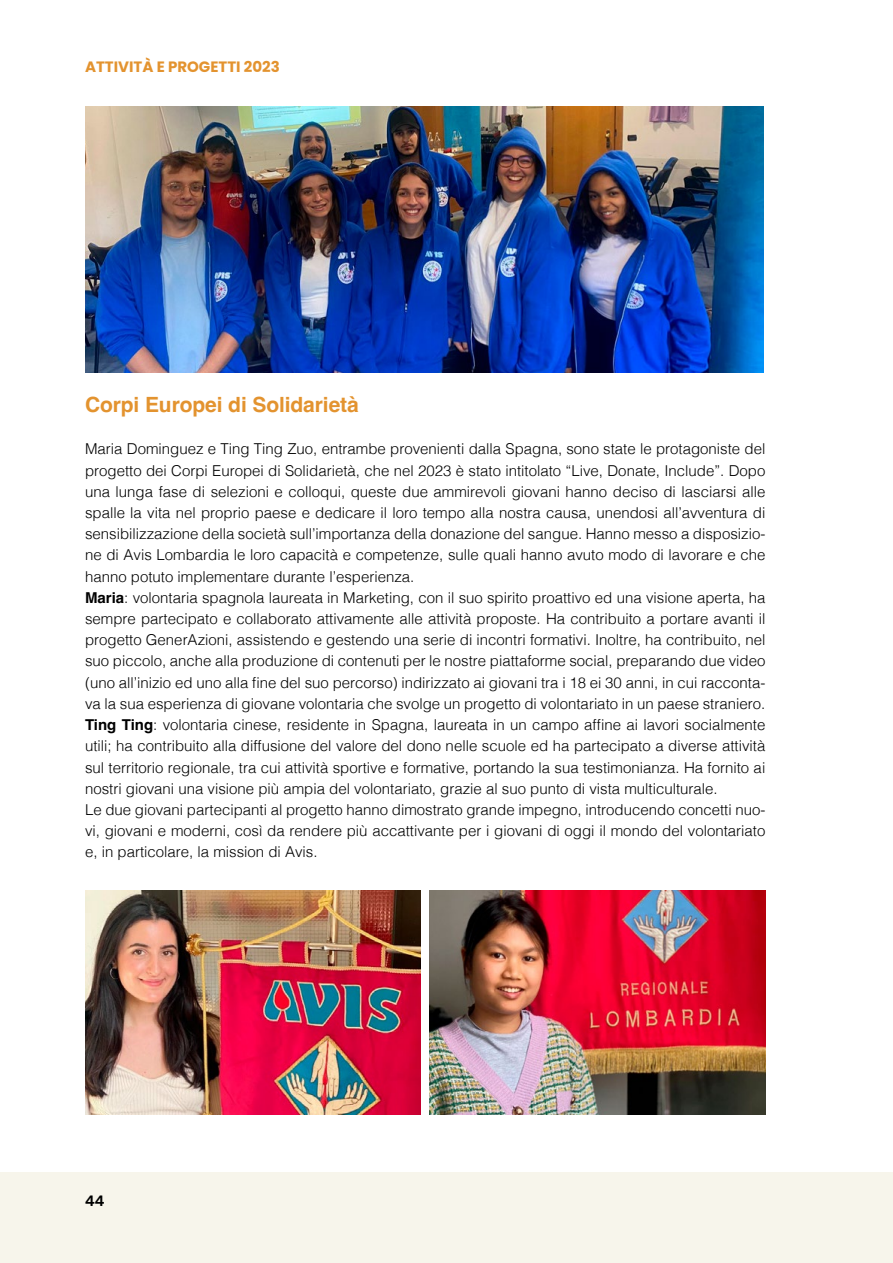
<style>
.page{position:relative;width:893px;height:1263px;background:#fff}
.page>*{position:absolute;margin:0;border:0;box-sizing:border-box;transform-origin:0 0}
.t1{font:700 21px "Helvetica";letter-spacing:-.005em;color:#e3932f}
.t2{font:300 15px/21.1px "Helvetica";color:#000}
.t3{font:700 15px "Poppins";color:#e3932f}
.t4{font:500 15px "Rubik";color:#000}
.s1{font-weight:700}
</style>
<div class="page">
<div style="left:0;top:1172px;width:893px;height:91px;background:#f7f5eb"></div>
<img style="left:85px;top:106px;width:679px;height:266px">
<img style="left:85px;top:891px;width:336px;height:223px">
<img style="left:429px;top:891px;width:336px;height:223px">
<p class="t3" style="left:85px;top:58px;width:196px">ATTIVITÀ E PROGETTI 2023</p>
<h1 class="t1" style="left:85px;top:392px;width:275px">Corpi Europei di Solidarietà</h1>
<p class="t2" style="left:85px;top:437px;width:682px">Maria Dominguez e Ting Ting Zuo, entrambe provenienti dalla Spagna, sono state le protagoniste del progetto dei Corpi Europei di Solidarietà, che nel 2023 è stato intitolato “Live, Donate, Include”. Dopo una lunga fase di selezioni e colloqui, queste due ammirevoli giovani hanno deciso di lasciarsi alle spalle la vita nel proprio paese e dedicare il loro tempo alla nostra causa, unendosi all’avventura di sensibilizzazione della società sull’importanza della donazione del sangue. Hanno messo a disposizio&shy;ne di Avis Lombardia le loro capacità e competenze, sulle quali hanno avuto modo di lavorare e che hanno potuto implementare durante l’esperienza.<br><span class="s1">Maria</span>: volontaria spagnola laureata in Marketing, con il suo spirito proattivo ed una visione aperta, ha sempre partecipato e collaborato attivamente alle attività proposte. Ha contribuito a portare avanti il progetto GenerAzioni, assistendo e gestendo una serie di incontri formativi. Inoltre, ha contribuito, nel suo piccolo, anche alla produzione di contenuti per le nostre piattaforme social, preparando due video (uno all’inizio ed uno alla fine del suo percorso) indirizzato ai giovani tra i 18 ei 30 anni, in cui racconta&shy;va la sua esperienza di giovane volontaria che svolge un progetto di volontariato in un paese straniero.<br><span class="s1">Ting Ting</span>: volontaria cinese, residente in Spagna, laureata in un campo affine ai lavori socialmente utili; ha contribuito alla diffusione del valore del dono nelle scuole ed ha partecipato a diverse attività sul territorio regionale, tra cui attività sportive e formative, portando la sua testimonianza. Ha fornito ai nostri giovani una visione più ampia del volontariato, grazie al suo punto di vista multiculturale.<br>Le due giovani partecipanti al progetto hanno dimostrato grande impegno, introducendo concetti nuo&shy;vi, giovani e moderni, così da rendere più accattivante per i giovani di oggi il mondo del volontariato e, in particolare, la mission di Avis.</p>
<p class="t4" style="left:85px;top:1192px;width:21px">44</p>
</div>
